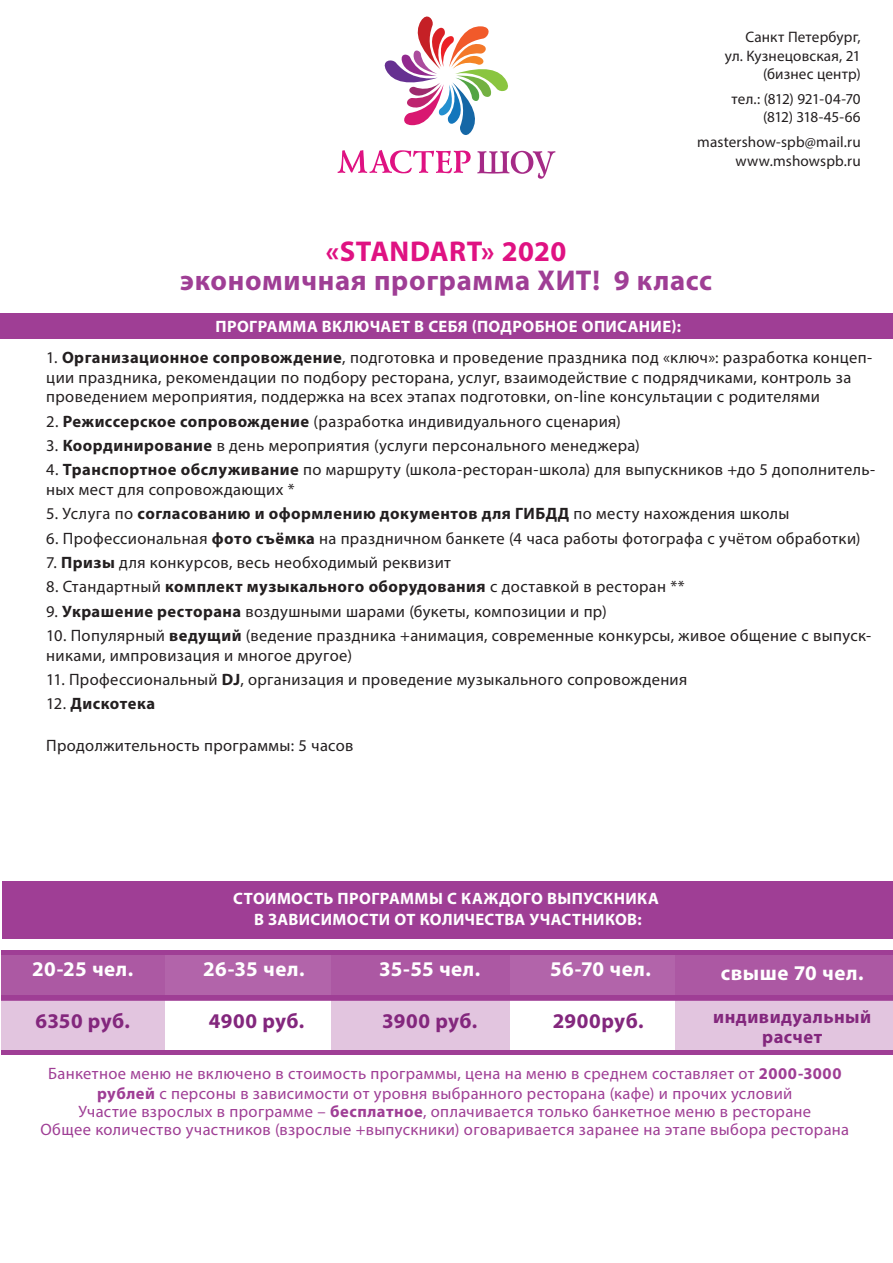
<style>
.page{position:relative;width:893px;height:1263px;background:#fff}
.page>*{position:absolute;margin:0;border:0;box-sizing:border-box;transform-origin:0 0}
.t1{font:700 28.65px "Myriad Pro";letter-spacing:.025em;color:#9f3e95}
.t2{font:700 28.65px "Myriad Pro";letter-spacing:.015em;color:#df1282}
.t3{font:700 21px "Myriad Pro";letter-spacing:.025em;color:#fff}
.t4{font:700 21px "Myriad Pro";letter-spacing:.03em;color:#83277d}
.t5{font:700 18.45px/20.7px "Myriad Pro";letter-spacing:.025em;color:#83277d;text-align:center}
.t6{font:16.5px/19.8px "Myriad Pro";letter-spacing:.02em;color:#231f20}
.t7{font:16.5px/19.8px "Myriad Pro";letter-spacing:.02em;color:#9f3e95;text-align:center}
.t8{font:700 16.5px/21px "Myriad Pro";letter-spacing:.025em;color:#fff;text-align:center}
.t9{font:700 16.5px "Myriad Pro";letter-spacing:.03em;color:#231f20}
.t10{font:15.15px/18.1px "Myriad Pro";letter-spacing:.01em;color:#231f20;text-align:right}
.t11{font:15.15px/18.1px "Myriad Pro";letter-spacing:-.025em;color:#231f20;text-align:right}
.s1{font-weight:700}
.s2{font-weight:400}
</style>
<div class="page">
<div style="left:2px;top:953px;width:163px;height:99px;background:#e2c5df"></div>
<div style="left:2px;top:953px;width:891px;height:47px;background:#b264aa"></div>
<svg style="left:331px;top:955px;width:179px;height:95px;fill:#e2c5df"></svg>
<svg style="left:675px;top:955px;width:218px;height:96px;fill:#e2c5df"></svg>
<hr style="left:2px;top:1051px;width:891px;height:4px;background:#9f3e95">
<div style="left:2px;top:950px;width:891px;height:5px;background:#9f3e95"></div>
<hr style="left:2px;top:996px;width:891px;height:4px;background:#9f3e95">
<div style="left:0;top:313px;width:893px;height:26px;background:#9f3e95"></div>
<div style="left:2px;top:881px;width:891px;height:57px;background:#9f3e95"></div>
<svg style="left:384px;top:16px;width:124px;height:119px"></svg>
<svg style="left:338px;top:150px;width:133px;height:23px"></svg>
<svg style="left:477px;top:151px;width:78px;height:28px"></svg>
<p class="t10" style="left:725px;top:28px;width:137px">Санкт Петербург, ул. Кузнецовская, 21 (бизнес центр)</p>
<p class="t11" style="left:732px;top:90px;width:131px">тел.: (812) 921-04-70 (812) 318-45-66</p>
<p class="t10" style="left:697px;top:133px;width:165px">mastershow-spb@mail.ru www.mshowspb.ru</p>
<h1 class="t2" style="left:326px;top:233px;width:242px">«STANDART» 2020</h1>
<h1 class="t1" style="left:180px;top:262px;width:533px">экономичная программа ХИТ! 9 класс</h1>
<p class="t8" style="left:216px;top:315px;width:467px">ПРОГРАММА ВКЛЮЧАЕТ В СЕБЯ (ПОДРОБНОЕ ОПИСАНИЕ):</p>
<p class="t6" style="left:46px;top:347px;width:827px">1. <span class="s1">Организационное сопровождение</span>, подготовка и проведение праздника под «ключ»: разработка концеп&shy;ции праздника, рекомендации по подбору ресторана, услуг, взаимодействие с подрядчиками, контроль за проведением мероприятия, поддержка на всех этапах подготовки, on-line консультации с родителями</p>
<p class="t6" style="left:46px;top:411px;width:576px">2. <span class="s1">Режиссерское сопровождение</span> (разработка индивидуального сценария)</p>
<p class="t6" style="left:46px;top:435px;width:595px">3. <span class="s1">Координирование</span> в день мероприятия (услуги персонального менеджера)</p>
<p class="t6" style="left:46px;top:460px;width:830px">4. <span class="s1">Транспортное обслуживание</span> по маршруту (школа-ресторан-школа) для выпускников +до 5 дополнитель&shy;ных мест для сопровождающих *</p>
<p class="t9" style="left:46px;top:503px;width:745px"><span class="s2">5. Услуга по</span> согласованию и оформлению документов для ГИБДД <span class="s2">по месту нахождения школы</span></p>
<p class="t6" style="left:46px;top:528px;width:816px">6. Профессиональная <span class="s1">фото съёмка</span> на праздничном банкете (4 часа работы фотографа с учётом обработки)</p>
<p class="t6" style="left:46px;top:552px;width:406px">7. <span class="s1">Призы</span> для конкурсов, весь необходимый реквизит</p>
<p class="t6" style="left:46px;top:577px;width:640px">8. Стандартный <span class="s1">комплект музыкального оборудования</span> с доставкой в ресторан **</p>
<p class="t6" style="left:46px;top:601px;width:562px">9. <span class="s1">Украшение ресторана</span> воздушными шарами (букеты, композиции и пр)</p>
<p class="t6" style="left:46px;top:625px;width:826px">10. Популярный <span class="s1">ведущий</span> (ведение праздника +анимация, современные конкурсы, живое общение с выпуск&shy;никами, импровизация и многое другое)</p>
<p class="t6" style="left:46px;top:669px;width:643px">11. Профессиональный <span class="s1">DJ</span>, организация и проведение музыкального сопровождения</p>
<p class="t9" style="left:46px;top:693px;width:110px"><span class="s2">12.</span> Дискотека</p>
<p class="t6" style="left:46px;top:735px;width:309px">Продолжительность программы: 5 часов</p>
<p class="t8" style="left:233px;top:887px;width:427px">СТОИМОСТЬ ПРОГРАММЫ С КАЖДОГО ВЫПУСКНИКА<br>В ЗАВИСИМОСТИ ОТ КОЛИЧЕСТВА УЧАСТНИКОВ:</p>
<p class="t3" style="left:32px;top:955px;width:103px">20-25 чел.</p>
<p class="t3" style="left:203px;top:955px;width:103px">26-35 чел.</p>
<p class="t3" style="left:379px;top:955px;width:103px">35-55 чел.</p>
<p class="t3" style="left:550px;top:955px;width:102px">56-70 чел.</p>
<p class="t3" style="left:721px;top:959px;width:144px">свыше 70 чел.</p>
<p class="t4" style="left:553px;top:1007px;width:92px">2900руб.</p>
<p class="t5" style="left:713px;top:1005px;width:159px">индивидуальный расчет</p>
<p class="t4" style="left:36px;top:1007px;width:96px">6350 руб.</p>
<p class="t4" style="left:209px;top:1007px;width:97px">4900 руб.</p>
<p class="t4" style="left:382px;top:1007px;width:97px">3900 руб.</p>
<p class="t7" style="left:48px;top:1063px;width:795px">Банкетное меню не включено в стоимость программы, цена на меню в среднем составляет от <span class="s1">2000-3000 рублей</span> с персоны в зависимости от уровня выбранного ресторана (кафе) и прочих условий</p>
<p class="t7" style="left:40px;top:1102px;width:810px;line-height:18.3px">Участие взрослых в программе – <span class="s1">бесплатное</span>, оплачивается только банкетное меню в ресторане<br>Общее количество участников (взрослые +выпускники) оговаривается заранее на этапе выбора ресторана</p>
</div>
